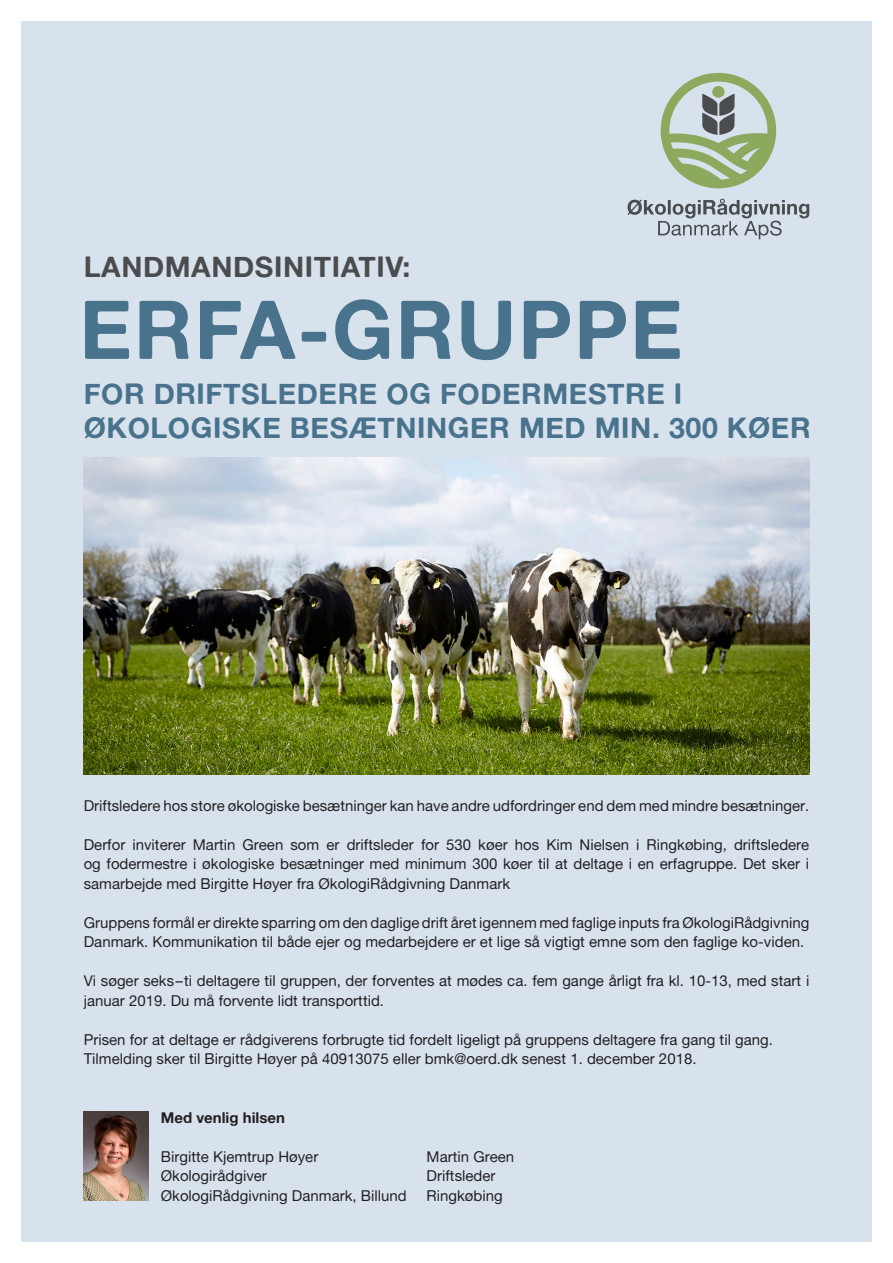
<style>
.page{position:relative;width:893px;height:1263px;background:#fff}
.page>*{position:absolute;margin:0;border:0;box-sizing:border-box;transform-origin:0 0}
.t1{font:81.45px "Alte Haas Grotesk Bold";letter-spacing:.02em;color:#49728c}
.t2{font:28.5px/34.3px "Alte Haas Grotesk Bold";letter-spacing:.02em;color:#49728c}
.t3{font:28.5px "Alte Haas Grotesk Bold";letter-spacing:.02em;color:#4b4c4d}
.t4{font:15px/19.5px "Alte Haas Grotesk";color:#231f20}
.t5{font:15px "Alte Haas Grotesk Bold";color:#231f20}
</style>
<div class="page">
<div style="left:21px;top:21px;width:851px;height:1221px;background:#d7e2ed"></div>
<svg style="left:661px;top:73px;width:115px;height:115px"></svg>
<svg style="left:628px;top:199px;width:181px;height:40px"></svg>
<img style="left:84px;top:1111px;width:64px;height:89px">
<img style="left:84px;top:457px;width:725px;height:318px">
<h2 class="t3" style="left:84px;top:249px;width:328px">LANDMANDSINITIATIV:</h2>
<h1 class="t1" style="left:79px;top:280px;width:605px">ERFA-GRUPPE</h1>
<h2 class="t2" style="left:84px;top:376px;width:728px">FOR DRIFTSLEDERE OG FODERMESTRE I<br>ØKOLOGISKE BESÆTNINGER MED MIN. 300 KØER</h2>
<p class="t4" style="left:84px;top:795px;width:727px">Driftsledere hos store økologiske besætninger kan have andre udfordringer end dem med mindre besætninger.</p>
<p class="t4" style="left:84px;top:834px;width:727px;text-align:justify">Derfor inviterer Martin Green som er driftsleder for 530 køer hos Kim Nielsen i Ringkøbing, driftsledere og fodermestre i økologiske besætninger med minimum 300 køer til at deltage i en erfagruppe. Det sker i samarbejde med Birgitte Høyer fra ØkologiRådgivning Danmark</p>
<p class="t4" style="left:84px;top:912px;width:727px">Gruppens formål er direkte sparring om den daglige drift året igennem med faglige inputs fra ØkologiRådgivning<br>Danmark. Kommunikation til både ejer og medarbejdere er et lige så vigtigt emne som den faglige ko-viden.</p>
<p class="t4" style="left:84px;top:971px;width:727px">Vi søger seks–ti deltagere til gruppen, der forventes at mødes ca. fem gange årligt fra kl. 10-13, med start i januar 2019. Du må forvente lidt transporttid.</p>
<p class="t4" style="left:84px;top:1029px;width:691px">Prisen for at deltage er rådgiverens forbrugte tid fordelt ligeligt på gruppens deltagere fra gang til gang.<br>Tilmelding sker til Birgitte Høyer på 40913075 eller bmk@oerd.dk senest 1. december 2018.</p>
<p class="t5" style="left:161px;top:1108px;width:126px">Med venlig hilsen</p>
<p class="t4" style="left:161px;top:1146px;width:247px">Birgitte Kjemtrup Høyer<br>Økologirådgiver<br>ØkologiRådgivning Danmark, Billund</p>
<p class="t4" style="left:427px;top:1146px;width:89px">Martin Green<br>Driftsleder<br>Ringkøbing</p>
</div>
